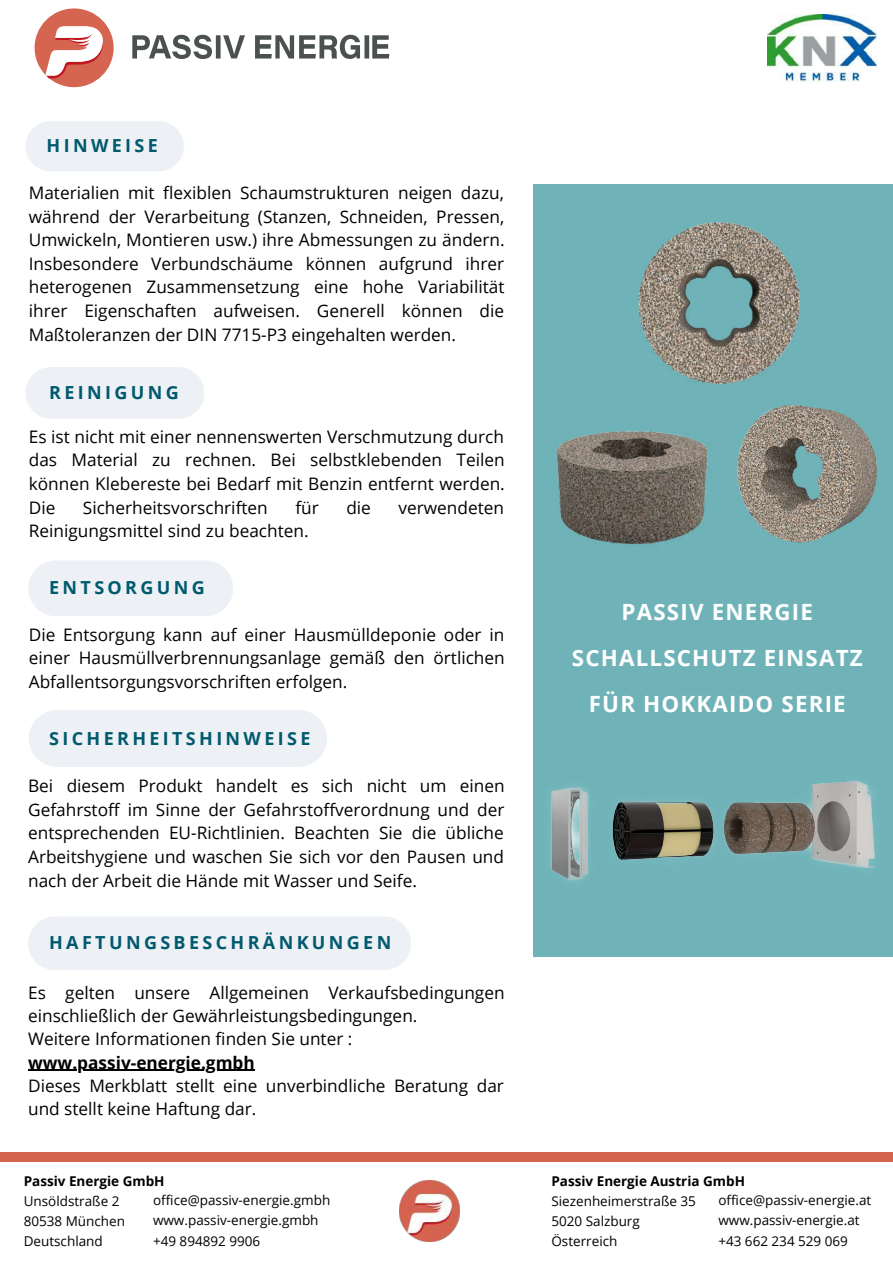
<style>
.page{position:relative;width:893px;height:1264px;background:#fff}
.page>*{position:absolute;margin:0;border:0;box-sizing:border-box;transform-origin:0 0}
.t1{font:700 22.35px/46.3px "Open Sans";letter-spacing:.055em;color:#fff;text-align:center}
.t2{font:700 18px "Open Sans";letter-spacing:.185em;color:#005a6d}
.t3{font:17.25px/23.5px "Open Sans";color:#000;text-align:justify}
.t4{font:700 17.25px "Open Sans";color:#000}
.t5{font:13.5px/20.2px "Open Sans";color:#000}
.t6{font:700 13.5px "Open Sans";color:#000}
</style>
<div class="page">
<div style="left:533px;top:184px;width:359px;height:772px;background:#6fb3b8"></div>
<div style="left:28px;top:560px;width:205px;height:56px;background:#edf0f5;border-radius:28px"></div>
<div style="left:28px;top:916px;width:383px;height:54px;background:#edf0f5;border-radius:27px"></div>
<svg style="left:25px;top:121px;width:159px;height:50px;background:#eef1f5"></svg>
<div style="left:25px;top:367px;width:179px;height:52px;background:#edf0f5;border-radius:26px"></div>
<div style="left:29px;top:710px;width:298px;height:57px;background:#edf0f5"></div>
<hr style="left:28px;top:1069px;width:227px;height:1px;background:#000">
<img style="left:533px;top:380px;width:197px;height:197px;border-radius:50%">
<img style="left:719px;top:384px;width:173px;height:174px;border-radius:50%">
<img style="left:626px;top:210px;width:186px;height:186px;border-radius:50%">
<div style="left:0;top:1152px;width:892px;height:9px;background:#d56451"></div>
<img style="left:399px;top:1180px;width:61px;height:61px">
<img style="left:551px;top:781px;width:324px;height:100px">
<img style="left:767px;top:14px;width:109px;height:68px">
<div style="left:35px;top:8px;width:79px;height:79px;background:#d56451;border-radius:50%"></div>
<svg style="left:45px;top:26px;width:59px;height:52px"></svg>
<svg style="left:132px;top:35px;width:257px;height:24px"></svg>
<p class="t2" style="left:47px;top:133px;width:113px">HINWEISE</p>
<p class="t3" style="left:29px;top:180px;width:477px">Materialien mit flexiblen Schaumstrukturen neigen dazu, während der Verarbeitung (Stanzen, Schneiden, Pressen, Umwickeln, Montieren usw.) ihre Abmessungen zu ändern.<br>Insbesondere Verbundschäume können aufgrund ihrer heterogenen Zusammensetzung eine hohe Variabilität ihrer Eigenschaften aufweisen. Generell können die Maßtoleranzen der DIN 7715-P3 eingehalten werden.</p>
<p class="t2" style="left:49px;top:379px;width:131px">REINIGUNG</p>
<p class="t3" style="left:29px;top:424px;width:477px">Es ist nicht mit einer nennenswerten Verschmutzung durch das Material zu rechnen. Bei selbstklebenden Teilen können Klebereste bei Bedarf mit Benzin entfernt werden.<br>Die</p>
<p class="t3" style="left:83px;top:495px;width:186px">Sicherheitsvorschriften</p>
<p class="t3" style="left:295px;top:495px;width:25px">für</p>
<p class="t3" style="left:346px;top:495px;width:26px">die</p>
<p class="t3" style="left:398px;top:495px;width:107px">verwendeten</p>
<p class="t3" style="left:29px;top:519px;width:281px">Reinigungsmittel sind zu beachten.</p>
<p class="t2" style="left:49px;top:574px;width:157px">ENTSORGUNG</p>
<p class="t3" style="left:29px;top:622px;width:477px">Die Entsorgung kann auf einer Hausmülldeponie oder in einer Hausmüllverbrennungsanlage gemäß den örtlichen Abfallentsorgungsvorschriften erfolgen.</p>
<p class="t2" style="left:49px;top:725px;width:263px">SICHERHEITSHINWEISE</p>
<p class="t3" style="left:28px;top:773px;width:478px">Bei diesem Produkt handelt es sich nicht um einen Gefahrstoff im Sinne der Gefahrstoffverordnung und der entsprechenden EU-Richtlinien. Beachten Sie die übliche Arbeitshygiene und waschen Sie sich vor den Pausen und nach der Arbeit die Hände mit Wasser und Seife.</p>
<p class="t2" style="left:49px;top:929px;width:343px">HAFTUNGSBESCHRÄNKUNGEN</p>
<p class="t3" style="left:28px;top:981px;width:478px;line-height:23.1px;text-align:left">Es gelten unsere Allgemeinen Verkaufsbedingungen einschließlich der Gewährleistungsbedingungen.<br>Weitere Informationen finden Sie unter :</p>
<p class="t4" style="left:28px;top:1050px;width:228px">www.passiv-energie.gmbh</p>
<p class="t3" style="left:28px;top:1073px;width:477px;line-height:23.1px">Dieses Merkblatt stellt eine unverbindliche Beratung dar und stellt keine Haftung dar.</p>
<p class="t6" style="left:24px;top:1171px;width:142px">Passiv Energie GmbH</p>
<p class="t5" style="left:24px;top:1190px;width:103px">Unsöldstraße 2<br>80538 München<br>Deutschland</p>
<p class="t5" style="left:153px;top:1189px;width:179px">office@passiv-energie.gmbh www.passiv-energie.gmbh +49 894892 9906</p>
<p class="t1" style="left:572px;top:587px;width:292px">PASSIV ENERGIE<br>SCHALLSCHUTZ EINSATZ<br>FÜR HOKKAIDO SERIE</p>
<p class="t6" style="left:551px;top:1171px;width:195px">Passiv Energie Austria GmbH</p>
<p class="t5" style="left:551px;top:1190px;width:146px">Siezenheimerstraße 35<br>5020 Salzburg<br>Österreich</p>
<p class="t5" style="left:718px;top:1189px;width:154px">office@passiv-energie.at www.passiv-energie.at +43 662 234 529 069</p>
</div>
